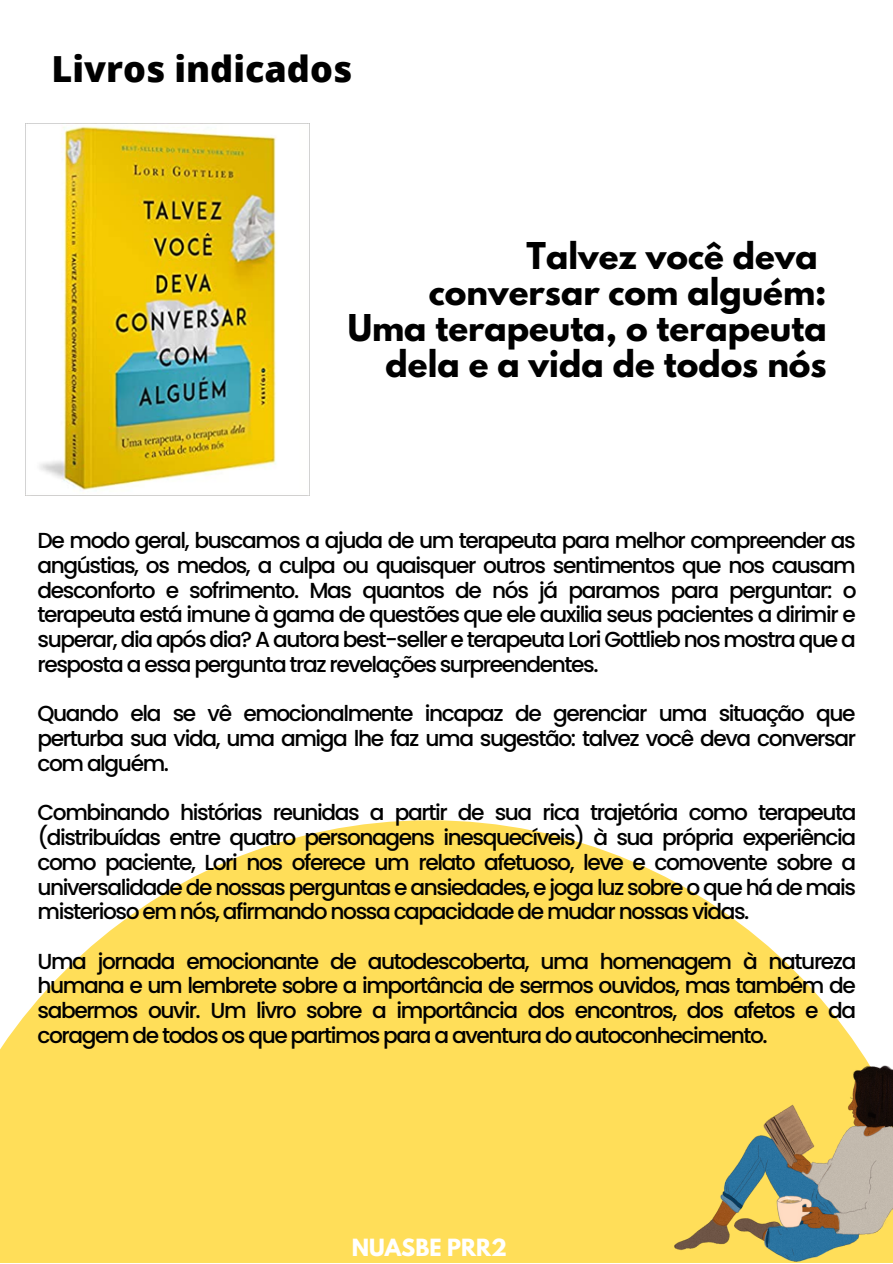
<style>
.page{position:relative;width:893px;height:1264px;background:#fff}
.page>*{position:absolute;margin:0;border:0;box-sizing:border-box;transform-origin:0 0}
.t1{font:800 36px "Open Sans";color:#000}
.t2{font:700 32.7px/36px "League Spartan";color:#000;text-align:right}
.t3{font:500 21.75px/24.8px "Poppins";letter-spacing:-.065em;color:#000;text-align:justify}
.t4{font:700 21px "League Spartan";color:#fff}
</style>
<div class="page">
<svg style="left:0;top:820px;width:844px;height:442px;fill:#ffde59"></svg>
<img style="left:26px;top:123px;width:283px;height:367px">
<img style="left:674px;top:1028px;width:218px;height:234px">
<h1 class="t1" style="left:52px;top:43px;width:302px">Livros indicados</h1>
<h2 class="t2" style="left:347px;top:242px;width:480px">Talvez você deva<br>conversar com alguém:<br>Uma terapeuta, o terapeuta dela e a vida de todos nós</h2>
<p class="t3" style="left:37px;top:528px;width:820px">De modo geral, buscamos a ajuda de um terapeuta para melhor compreender as angústias, os medos, a culpa ou quaisquer outros sentimentos que nos causam desconforto e sofrimento. Mas quantos de nós já paramos para perguntar: o terapeuta está imune à gama de questões que ele auxilia seus pacientes a dirimir e superar, dia após dia? A autora best-seller e terapeuta Lori Gottlieb nos mostra que a resposta a essa pergunta traz revelações surpreendentes.</p>
<p class="t3" style="left:37px;top:701px;width:820px">Quando ela se vê emocionalmente incapaz de gerenciar uma situação que perturba sua vida, uma amiga lhe faz uma sugestão: talvez você deva conversar com alguém.</p>
<p class="t3" style="left:37px;top:800px;width:820px">Combinando histórias reunidas a partir de sua rica trajetória como terapeuta (distribuídas entre quatro personagens inesquecíveis) à sua própria experiência como paciente, Lori nos oferece um relato afetuoso, leve e comovente sobre a universalidade de nossas perguntas e ansiedades, e joga luz sobre o que há de mais misterioso em nós, afirmando nossa capacidade de mudar nossas vidas.</p>
<p class="t3" style="left:37px;top:948px;width:820px">Uma jornada emocionante de autodescoberta, uma homenagem à natureza humana e um lembrete sobre a importância de sermos ouvidos, mas também de sabermos ouvir. Um livro sobre a importância dos encontros, dos afetos e da coragem de todos os que partimos para a aventura do autoconhecimento.</p>
<p class="t4" style="left:352px;top:1236px;width:157px">NUASBE PRR2</p>
</div>
